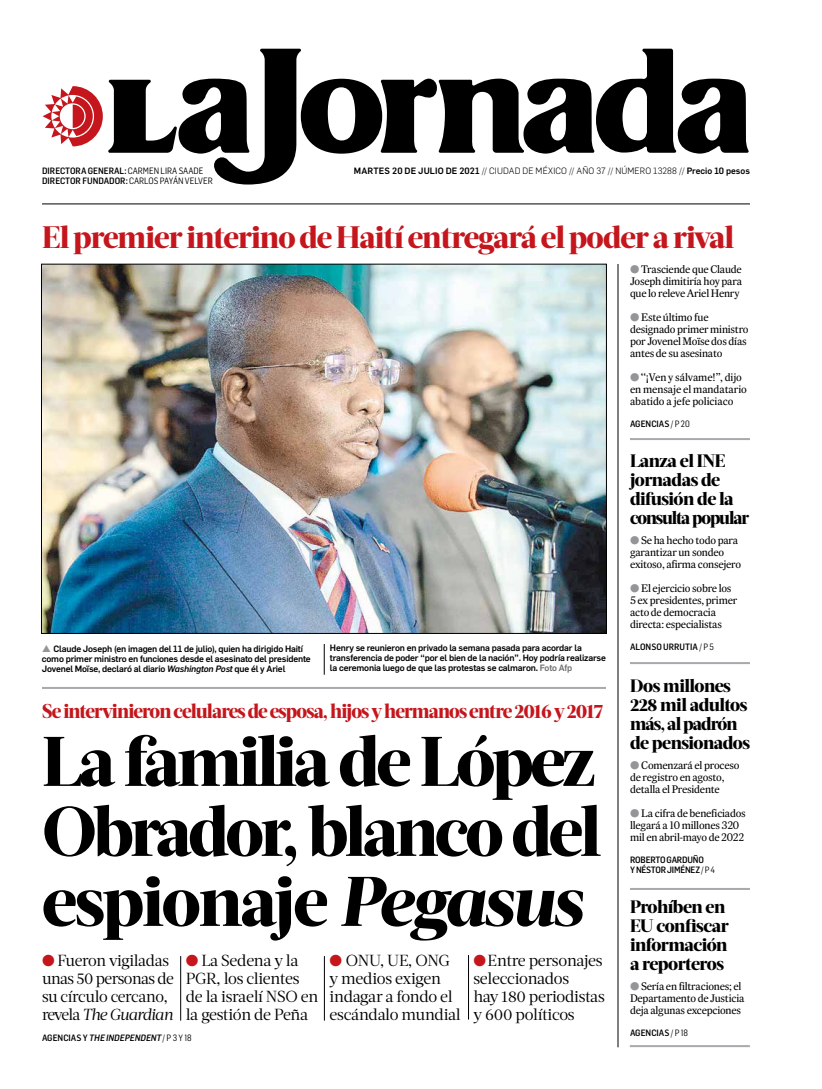
<style>
.page{position:relative;width:822px;height:1089px;background:#fff}
.page>*{position:absolute;margin:0;border:0;box-sizing:border-box;transform-origin:0 0}
.t1{font:800 70px/70px "Acta Headline";letter-spacing:-.05em;color:#000;text-align:justify}
.t2{font:800 31px "Acta Headline";letter-spacing:-.03em;color:#c4161c}
.t3{font:800 20px "Acta Headline";letter-spacing:-.045em;color:#c4161c;scale:.96 1}
.t4{font:800 18px/19px "Acta Headline";letter-spacing:-.03em;color:#000}
.t5{font:16px/18px "Acta Deck";letter-spacing:-.02em;color:#000}
.t6{font:11px/12px "Expresso Tx";letter-spacing:-.02em;color:#000}
.t7{font:500 9px/10px "Flama";letter-spacing:-.02em;color:#000}
.t8{font:500 9px "Flama Semicond";color:#000}
.t9{font:300 9px "Flama";letter-spacing:.01em;color:#000}
.t10{font:500 9px/10px "Flama Semicond";letter-spacing:-.02em;color:#000}
.t11{font:italic 500 9px "Flama Semicond";color:#000}
.s1{font-weight:400}
.s2{font-weight:500}
.s3{color:#939598}
.s4{font-style:italic}
.s5{color:#6d6e71}
.s6{color:#c4161c}
.s7{font-style:normal}
.s8{font-weight:400;font-style:normal}
</style>
<div class="page">
<svg style="left:43px;top:49px;width:706px;height:136px"></svg>
<hr style="left:42px;top:204px;width:708px;height:1px;background:#000">
<hr style="left:618px;top:264px;width:1px;height:783px;background:#000">
<hr style="left:181px;top:956px;width:1px;height:65px;background:#000">
<hr style="left:324px;top:956px;width:1px;height:65px;background:#000">
<hr style="left:468px;top:955px;width:1px;height:65px;background:#000">
<hr style="left:42px;top:687px;width:564px;height:2px;background:#a7a9ac">
<img style="left:43px;top:266px;width:562px;height:366px">
<hr style="left:324px;top:644px;width:1px;height:31px;background:#000">
<hr style="left:630px;top:438px;width:120px;height:2px;background:#a7a9ac">
<hr style="left:630px;top:662px;width:120px;height:2px;background:#a7a9ac">
<hr style="left:630px;top:888px;width:120px;height:2px;background:#a7a9ac">
<hr style="left:630px;top:1045px;width:120px;height:2px;background:#a7a9ac">
<p class="t8" style="left:42px;top:165px;width:163px">DIRECTORA GENERAL: <span class="s1">CARMEN LIRA SAADE</span></p>
<p class="t9" style="left:354px;top:164px;width:398px"><span class="s2">martes 20 de julio de 2021</span> // CIUDAD DE MÉXICO // AÑO 37 // NÚM ERO 13288 // <span class="s2">Precio 10 pesos</span></p>
<p class="t8" style="left:42px;top:175px;width:172px">DIRECTOR FUNDADOR: <span class="s1">CARLOS PAYÁN VELVER</span></p>
<h2 class="t2" style="left:42px;top:219px;width:693px">El premier interino de Haití entregará el poder a rival</h2>
<p class="t7" style="left:42px;top:643px;width:270px"><span class="s3">▲</span> Claude Joseph (en imagen del 11 de julio), quien ha dirigido Haití como primer ministro en funciones desde el asesinato del presidente<br>Jovenel Moïse, declaró al diario <span class="s4">Washington Post</span> que él y Ariel</p>
<p class="t7" style="left:330px;top:643px;width:277px">Henry se reunieron en privado la semana pasada para acordar la transferencia de poder ‘‘por el bien de la nación’’. Hoy podría realizarse la ceremonia luego de que las protestas se calmaron. <span class="s5">Foto Afp</span></p>
<h3 class="t3" style="left:42px;top:699px;width:586px">Se intervinieron celulares de esposa, hijos y hermanos entre 2016 y 2017</h3>
<h1 class="t1" style="left:42px;top:727px;width:561px">La familia de López Obrador, blanco del espionaje <span class="s4">Pegasus</span></h1>
<h3 class="t5" style="left:42px;top:952px;width:133px"><span class="s6">●</span> Fueron vigiladas unas 50 personas de su círculo cercano, revela <span class="s4">The Guardian</span></h3>
<h3 class="t5" style="left:186px;top:952px;width:134px"><span class="s6">●</span> La Sedena y la<br>PGR, los clientes de la israelí NSO en la gestión de Peña</h3>
<h3 class="t5" style="left:330px;top:952px;width:133px"><span class="s6">●</span> ONU, UE, ONG y medios exigen indagar a fondo el escándalo mundial</h3>
<h3 class="t5" style="left:473px;top:952px;width:133px"><span class="s6">●</span> Entre personajes seleccionados<br>hay 180 periodistas y 600 políticos</h3>
<p class="t11" style="left:42px;top:1032px;width:151px"><span class="s7">AGENCIAS Y</span> THE INDEPENDENT<span class="s8">/ P 3 Y 18</span></p>
<p class="t6" style="left:630px;top:263px;width:114px;text-align:justify"><span class="s3">●</span> Trasciende que Claude Joseph dimitiría hoy para que lo releve Ariel Henry</p>
<p class="t6" style="left:630px;top:311px;width:120px"><span class="s3">●</span> Este último fue designado primer ministro por Jovenel Moïse dos días antes de su asesinato</p>
<p class="t6" style="left:630px;top:371px;width:118px"><span class="s3">●</span> ‘‘¡Ven y sálvame!’’, dijo en mensaje el mandatario abatido a jefe policiaco</p>
<p class="t8" style="left:630px;top:418px;width:61px">AGENCIAS <span class="s1">/ P 20</span></p>
<h3 class="t4" style="left:630px;top:452px;width:121px">Lanza el INE jornadas de difusión de la consulta popular</h3>
<p class="t6" style="left:630px;top:534px;width:113px"><span class="s3">●</span> Se ha hecho todo para garantizar un sondeo exitoso, afirma consejero</p>
<p class="t6" style="left:630px;top:582px;width:109px"><span class="s3">●</span> El ejercicio sobre los<br>5 ex presidentes, primer acto de democracia directa: especialistas</p>
<p class="t8" style="left:630px;top:641px;width:86px">ALONSO URRUTIA <span class="s1">/ P 5</span></p>
<h3 class="t4" style="left:630px;top:676px;width:122px">Dos millones<br>228 mil adultos más, al padrón de pensionados</h3>
<p class="t6" style="left:630px;top:759px;width:111px"><span class="s3">●</span> Comenzará el proceso de registro en agosto, detalla el Presidente</p>
<p class="t6" style="left:630px;top:807px;width:117px"><span class="s3">●</span> La cifra de beneficiados llegará a 10 millones 320 mil en abril-mayo de 2022</p>
<p class="t10" style="left:630px;top:854px;width:87px">ROBERTO GARDUÑO<br>Y NÉSTOR JIMÉNEZ <span class="s1">/ P 4</span></p>
<h3 class="t4" style="left:630px;top:897px;width:100px">Prohíben en<br>EU confiscar información a reporteros</h3>
<p class="t6" style="left:630px;top:980px;width:116px"><span class="s3">●</span> Sería en filtraciones; el<br>Departamento de Justicia deja algunas excepciones</p>
<p class="t8" style="left:630px;top:1027px;width:60px">AGENCIAS <span class="s1">/ P 18</span></p>
</div>
